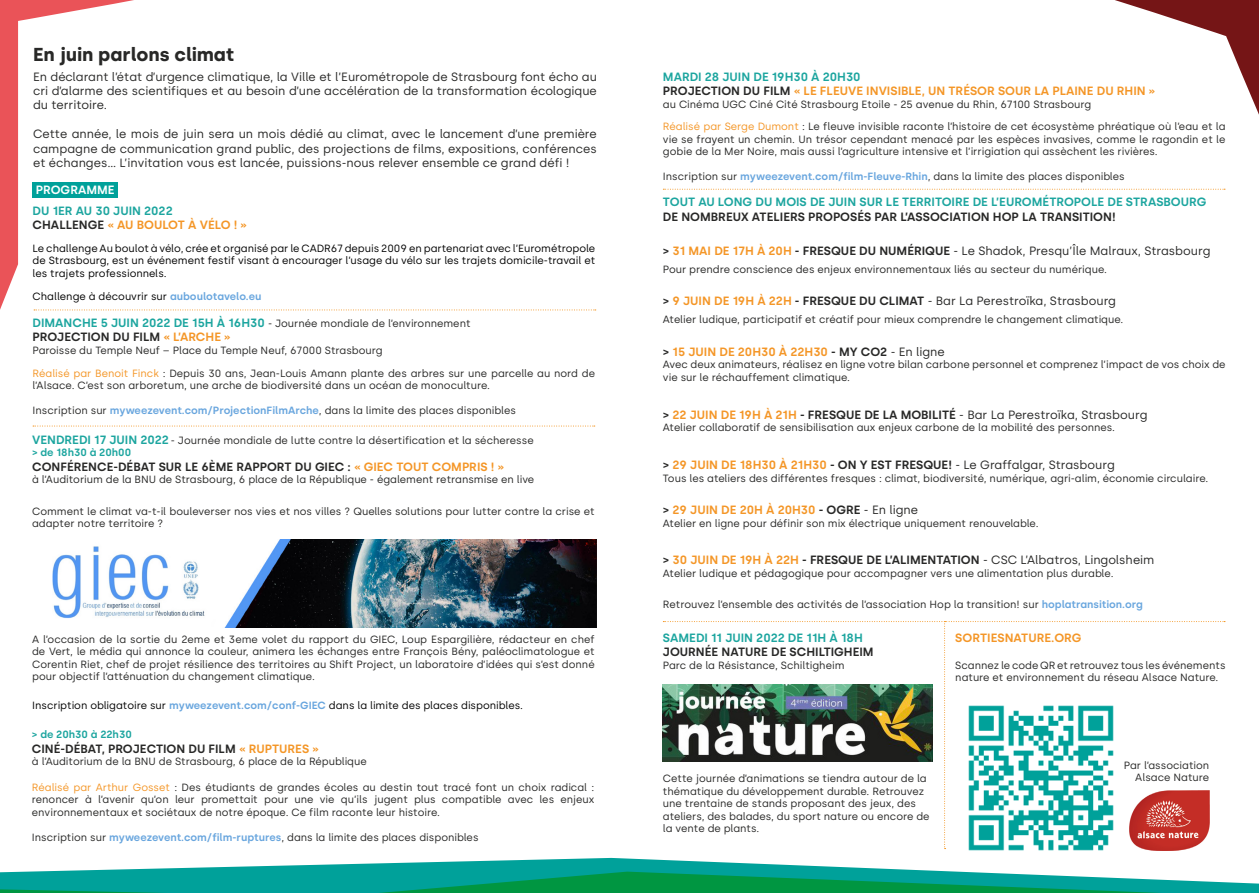
<style>
.page{position:relative;width:1259px;height:893px;background:#fff}
.page>*{position:absolute;margin:0;border:0;box-sizing:border-box;transform-origin:0 0}
.t1{font:700 18.75px "Silka";color:#282827}
.t2{font:12px/14.4px "Silka";color:#282827;text-align:justify}
.t3{font:600 12px "Silka";color:#282827}
.t4{font:600 12px/14.4px "Silka";color:#f49627}
.t5{font:600 12px/14.4px "Silka";color:#1ca59f}
.t6{font:600 12px "Silka";color:#fff}
.t7{font:10.5px/12.6px "Silka";color:#282827}
.t8{font:10.5px/12.6px "Silka";color:#000;text-align:justify}
.t9{font:600 10.5px "Silka";color:#1ca59f}
.s1{color:#282827}
.s2{color:#f49627}
.s3{font-weight:600;color:#69a6de}
.s4{font-weight:600;font-size:12px;color:#1ca59f}
.s5{font-weight:600;color:#1ca59f}
.s6{color:#1ca59f}
.s7{font-weight:600}
.s8{font-weight:600;color:#f49627}
.s9{font-weight:400;color:#282827}
</style>
<div class="page">
<img style="left:968px;top:849px;width:136px;height:2px">
<img style="left:1143px;top:849px;width:44px;height:2px">
<svg style="left:382px;top:310px;width:214px;height:1px"></svg>
<svg style="left:381px;top:426px;width:214px;height:1px"></svg>
<svg style="left:663px;top:189px;width:191px;height:1px"></svg>
<svg style="left:663px;top:621px;width:562px;height:228px"></svg>
<img style="left:53px;top:539px;width:543px;height:88px">
<svg style="left:0;top:0;width:381px;height:594px"></svg>
<svg style="left:855px;top:0;width:404px;height:190px"></svg>
<svg style="left:0;top:858px;width:1259px;height:35px"></svg>
<img style="left:663px;top:685px;width:269px;height:77px">
<h1 class="t1" style="left:33px;top:43px;width:202px">En juin parlons climat</h1>
<p class="t2" style="left:33px;top:69px;width:565px">En déclarant l’état d’urgence climatique, la Ville et l’Eurométropole de Strasbourg font écho au cri d’alarme des scientifiques et au besoin d’une accélération de la transformation écologique du territoire.</p>
<p class="t2" style="left:33px;top:127px;width:565px">Cette année, le mois de juin sera un mois dédié au climat, avec le lancement d’une première campagne de communication grand public, des projections de films, expositions, conférences et échanges… L’invitation vous est lancée, puissions-nous relever ensemble ce grand défi !</p>
<p class="t6" style="left:36px;top:183px;width:80px">PROGRAMME</p>
<p class="t5" style="left:33px;top:203px;width:216px">DU 1ER AU 30 JUIN 2022<br><span class="s1">CHALLENGE</span> <span class="s2">« AU BOULOT À VÉLO ! »</span></p>
<p class="t8" style="left:33px;top:242px;width:564px">Le challenge Au boulot à vélo, crée et organisé par le CADR67 depuis 2009 en partenariat avec l’Eurométropole de Strasbourg, est un événement festif visant à encourager l’usage du vélo sur les trajets domicile-travail et les trajets professionnels.</p>
<p class="t8" style="left:33px;top:290px;width:230px">Challenge à découvrir sur <span class="s3">auboulotavelo.eu</span></p>
<p class="t7" style="left:33px;top:317px;width:439px"><span class="s4">DIMANCHE 5 JUIN 2022 DE 15H À 16H30</span> - Journée mondiale de l’environnement</p>
<p class="t3" style="left:33px;top:330px;width:200px">PROJECTION DU FILM <span class="s2">« L’ARCHE »</span></p>
<p class="t7" style="left:33px;top:339px;width:564px;line-height:22.5px">Paroisse du Temple Neuf – Place du Temple Neuf, 67000 Strasbourg<br><span class="s2">Réalisé par Benoit Finck</span> : Depuis 30 ans, Jean-Louis Amann plante des arbres sur une parcelle au nord de</p>
<p class="t7" style="left:33px;top:379px;width:459px">l’Alsace. C’est son arboretum, une arche de biodiversité dans un océan de monoculture.</p>
<p class="t7" style="left:33px;top:404px;width:485px">Inscription sur <span class="s3">myweezevent.com/ProjectionFilmArche</span>, dans la limite des places disponibles</p>
<p class="t7" style="left:32px;top:434px;width:503px"><span class="s4">VENDREDI 17 JUIN 2022</span> - Journée mondiale de lutte contre la désertification et la sécheresse <span class="s5">&gt; de 18h30 à 20h00</span></p>
<p class="t3" style="left:32px;top:459px;width:474px">CONFÉRENCE-DÉBAT SUR LE 6ÈME RAPPORT DU GIEC : <span class="s2">« GIEC TOUT COMPRIS ! »</span></p>
<p class="t7" style="left:32px;top:473px;width:504px">à l’Auditorium de la BNU de Strasbourg, 6 place de la République - également retransmise en live</p>
<p class="t7" style="left:32px;top:505px;width:564px">Comment le climat va-t-il bouleverser nos vies et nos villes ? Quelles solutions pour lutter contre la crise et adapter notre territoire ?</p>
<p class="t7" style="left:32px;top:633px;width:564px;text-align:justify">A l’occasion de la sortie du 2eme et 3eme volet du rapport du GIEC, Loup Espargilière, rédacteur en chef de Vert, le média qui annonce la couleur, animera les échanges entre François Bény, paléoclimatologue et Corentin Riet, chef de projet résilience des territoires au Shift Project, un laboratoire d’idées qui s’est donné pour objectif l’atténuation du changement climatique.</p>
<p class="t8" style="left:32px;top:699px;width:492px">Inscription obligatoire sur <span class="s3">myweezevent.com/conf-GIEC</span> dans la limite des places disponibles.</p>
<p class="t9" style="left:32px;top:728px;width:101px">&gt; de 20h30 à 22h30</p>
<p class="t3" style="left:32px;top:741px;width:289px">CINÉ-DÉBAT, PROJECTION DU FILM <span class="s2">« RUPTURES »</span></p>
<p class="t7" style="left:32px;top:755px;width:336px">à l’Auditorium de la BNU de Strasbourg, 6 place de la République</p>
<p class="t7" style="left:32px;top:781px;width:564px;text-align:justify"><span class="s2">Réalisé par Arthur Gosset</span> : Des étudiants de grandes écoles au destin tout tracé font un choix radical : renoncer à l’avenir qu’on leur promettait pour une vie qu’ils jugent plus compatible avec les enjeux environnementaux et sociétaux de notre époque. Ce film raconte leur histoire.</p>
<p class="t7" style="left:32px;top:831px;width:448px">Inscription sur <span class="s3">myweezevent.com/film-ruptures</span>, dans la limite des places disponibles</p>
<p class="t4" style="left:663px;top:69px;width:494px"><span class="s6">MARDI 28 JUIN DE 19H30 À 20H30<br></span><span class="s1">PROJECTION DU FILM</span> « LE FLEUVE INVISIBLE, UN TRÉSOR SOUR LA PLAINE DU RHIN »</p>
<p class="t7" style="left:663px;top:93px;width:564px;line-height:22.5px">au Cinéma UGC Ciné Cité Strasbourg Etoile - 25 avenue du Rhin, 67100 Strasbourg<br><span class="s2">Réalisé par Serge Dumont</span> : Le fleuve invisible raconte l’histoire de cet écosystème phréatique où l’eau et la</p>
<p class="t7" style="left:663px;top:133px;width:564px">vie se frayent un chemin. Un trésor cependant menacé par les espèces invasives, comme le ragondin et le gobie de la Mer Noire, mais aussi l’agriculture intensive et l’irrigiation qui assèchent les rivières.</p>
<p class="t7" style="left:663px;top:170px;width:463px">Inscription sur <span class="s3">myweezevent.com/film-Fleuve-Rhin</span>, dans la limite des places disponibles</p>
<p class="t5" style="left:663px;top:195px;width:545px">TOUT AU LONG DU MOIS DE JUIN SUR LE TERRITOIRE DE L’EUROMÉTROPOLE DE STRASBOURG</p>
<p class="t3" style="left:663px;top:209px;width:454px">DE NOMBREUX ATELIERS PROPOSÉS PAR L’ASSOCIATION HOP LA TRANSITION!</p>
<p class="t2" style="left:663px;top:243px;width:549px"><span class="s7">&gt;</span> <span class="s8">31 MAI DE 17H À 20H</span> <span class="s7">- FRESQUE DU NUMÉRIQUE</span> - Le Shadok, Presqu’Île Malraux, Strasbourg</p>
<p class="t7" style="left:663px;top:263px;width:445px">Pour prendre conscience des enjeux environnementaux liés au secteur du numérique.</p>
<p class="t2" style="left:663px;top:294px;width:454px"><span class="s7">&gt;</span> <span class="s8">9 JUIN DE 19H À 22H</span> <span class="s7">- FRESQUE DU CLIMAT</span> - Bar La Perestroïka, Strasbourg</p>
<p class="t7" style="left:663px;top:313px;width:462px">Atelier ludique, participatif et créatif pour mieux comprendre le changement climatique.</p>
<p class="t4" style="left:663px;top:344px;width:283px"><span class="s1">&gt;</span> 15 JUIN DE 20H30 À 22H30 <span class="s1">- MY CO2</span> <span class="s9">- En ligne</span></p>
<p class="t7" style="left:663px;top:358px;width:564px">Avec deux animateurs, réalisez en ligne votre bilan carbone personnel et comprenez l’impact de vos choix de vie sur le réchauffement climatique.</p>
<p class="t2" style="left:663px;top:407px;width:486px"><span class="s7">&gt;</span> <span class="s8">22 JUIN DE 19H À 21H</span> <span class="s7">- FRESQUE DE LA MOBILITÉ</span> - Bar La Perestroïka, Strasbourg</p>
<p class="t7" style="left:663px;top:421px;width:454px">Atelier collaboratif de sensibilisation aux enjeux carbone de la mobilité des personnes.</p>
<p class="t2" style="left:663px;top:458px;width:453px"><span class="s7">&gt;</span> <span class="s8">29 JUIN DE 18H30 À 21H30</span> <span class="s7">- ON Y EST FRESQUE!</span> - Le Graffalgar, Strasbourg</p>
<p class="t7" style="left:663px;top:472px;width:547px">Tous les ateliers des différentes fresques : climat, biodiversité, numérique, agri-alim, économie circulaire.</p>
<p class="t4" style="left:663px;top:503px;width:257px"><span class="s1">&gt;</span> 29 JUIN DE 20H À 20H30 <span class="s1">- OGRE</span> <span class="s9">- En ligne</span></p>
<p class="t7" style="left:663px;top:517px;width:377px">Atelier en ligne pour définir son mix électrique uniquement renouvelable.</p>
<p class="t2" style="left:663px;top:553px;width:493px"><span class="s7">&gt;</span> <span class="s8">30 JUIN DE 19H À 22H</span> <span class="s7">- FRESQUE DE L’ALIMENTATION</span> - CSC L’Albatros, Lingolsheim</p>
<p class="t7" style="left:663px;top:567px;width:452px">Atelier ludique et pédagogique pour accompagner vers une alimentation plus durable.</p>
<p class="t7" style="left:663px;top:598px;width:481px">Retrouvez l’ensemble des activités de l’association Hop la transition! sur <span class="s3">hoplatransition.org</span></p>
<p class="t5" style="left:663px;top:630px;width:201px">SAMEDI 11 JUIN 2022 DE 11H À 18H</p>
<p class="t3" style="left:663px;top:645px;width:212px">JOURNÉE NATURE DE SCHILTIGHEIM</p>
<p class="t7" style="left:663px;top:659px;width:183px">Parc de la Résistance, Schiltigheim</p>
<p class="t4" style="left:955px;top:630px;width:128px">SORTIESNATURE.ORG</p>
<p class="t7" style="left:955px;top:659px;width:272px">Scannez le code QR et retrouvez tous les événements nature et environnement du réseau Alsace Nature.</p>
<p class="t7" style="left:663px;top:772px;width:268px">Cette journée d’animations se tiendra autour de la thématique du développement durable. Retrouvez une trentaine de stands proposant des jeux, des ateliers, des balades, du sport nature ou encore de la vente de plants.</p>
<p class="t7" style="left:1124px;top:759px;width:87px;text-align:right">Par l’association<br>Alsace Nature</p>
</div>
